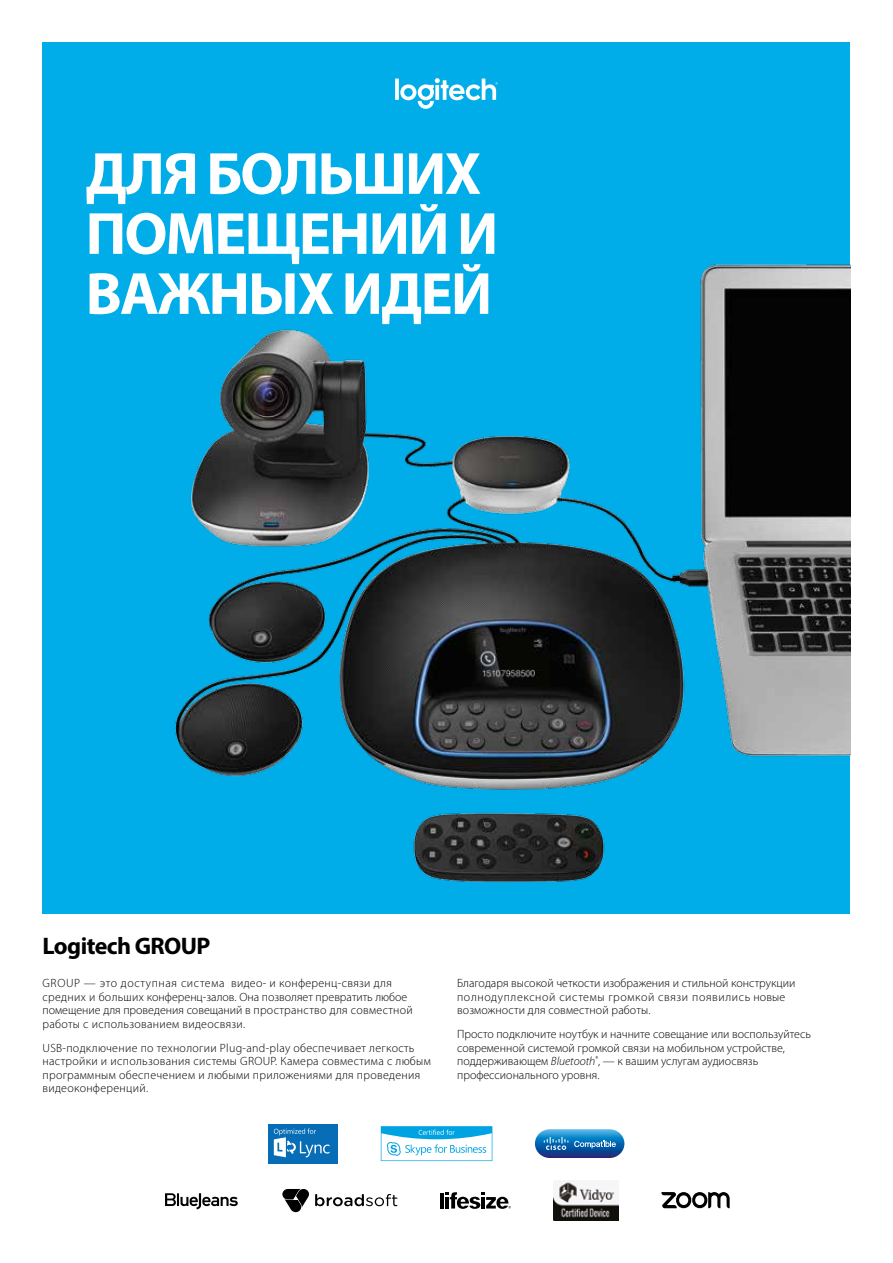
<style>
.page{position:relative;width:893px;height:1263px;background:#fff}
.page>*{position:absolute;margin:0;border:0;box-sizing:border-box;transform-origin:0 0}
.t1{font:700 60px/60px "Myriad Pro";letter-spacing:-.03em;color:#fff}
.t2{font:700 24px "Myriad Pro";letter-spacing:-.025em;color:#000}
.t3{font:300 12px/13.5px "Myriad Pro";letter-spacing:.015em;color:#000}
.s1{font-style:italic}
</style>
<div class="page">
<div style="left:43px;top:43px;width:807px;height:871px;background:#00ade9"></div>
<img style="left:175px;top:264px;width:675px;height:619px">
<svg style="left:395px;top:78px;width:103px;height:31px"></svg>
<div style="left:269px;top:1124px;width:69px;height:39px;background:#066db6"></div>
<svg style="left:274px;top:1128px;width:56px;height:29px"></svg>
<svg style="left:535px;top:1129px;width:89px;height:29px;background:#3880bc"></svg>
<svg style="left:381px;top:1126px;width:111px;height:35px"></svg>
<svg style="left:165px;top:1193px;width:73px;height:16px"></svg>
<hr style="left:440px;top:1192px;width:4px;height:16px;background:#000">
<svg style="left:445px;top:1192px;width:66px;height:17px"></svg>
<svg style="left:661px;top:1192px;width:69px;height:17px"></svg>
<img style="left:553px;top:1182px;width:66px;height:38px">
<svg style="left:315px;top:1194px;width:82px;height:12px"></svg>
<svg style="left:282px;top:1189px;width:27px;height:23px"></svg>
<h1 class="t1" style="left:86px;top:142px;width:414px">ДЛЯ БОЛЬШИХ<br>ПОМЕЩЕНИЙ И<br>ВАЖНЫХ ИДЕЙ</h1>
<h2 class="t2" style="left:43px;top:930px;width:169px">Logitech GROUP</h2>
<p class="t3" style="left:43px;top:976px;width:372px">GROUP — это доступная система видео- и конференц-связи для средних и больших конференц-залов. Она позволяет превратить любое помещение для проведения совещаний в пространство для совместной работы с использованием видеосвязи.</p>
<p class="t3" style="left:43px;top:1041px;width:390px">USB-подключение по технологии Plug-and-play обеспечивает легкость настройки и использования системы GROUP. Камера совместима с любым программным обеспечением и любыми приложениями для проведения видеоконференций.</p>
<p class="t3" style="left:457px;top:976px;width:340px">Благодаря высокой четкости изображения и стильной конструкции полнодуплексной системы громкой связи появились новые возможности для совместной работы.</p>
<p class="t3" style="left:457px;top:1028px;width:355px">Просто подключите ноутбук и начните совещание или воспользуйтесь современной системой громкой связи на мобильном устройстве, поддерживающем <span class="s1">Bluetooth</span><sup>®</sup>, — к вашим услугам аудиосвязь профессионального уровня.</p>
</div>
